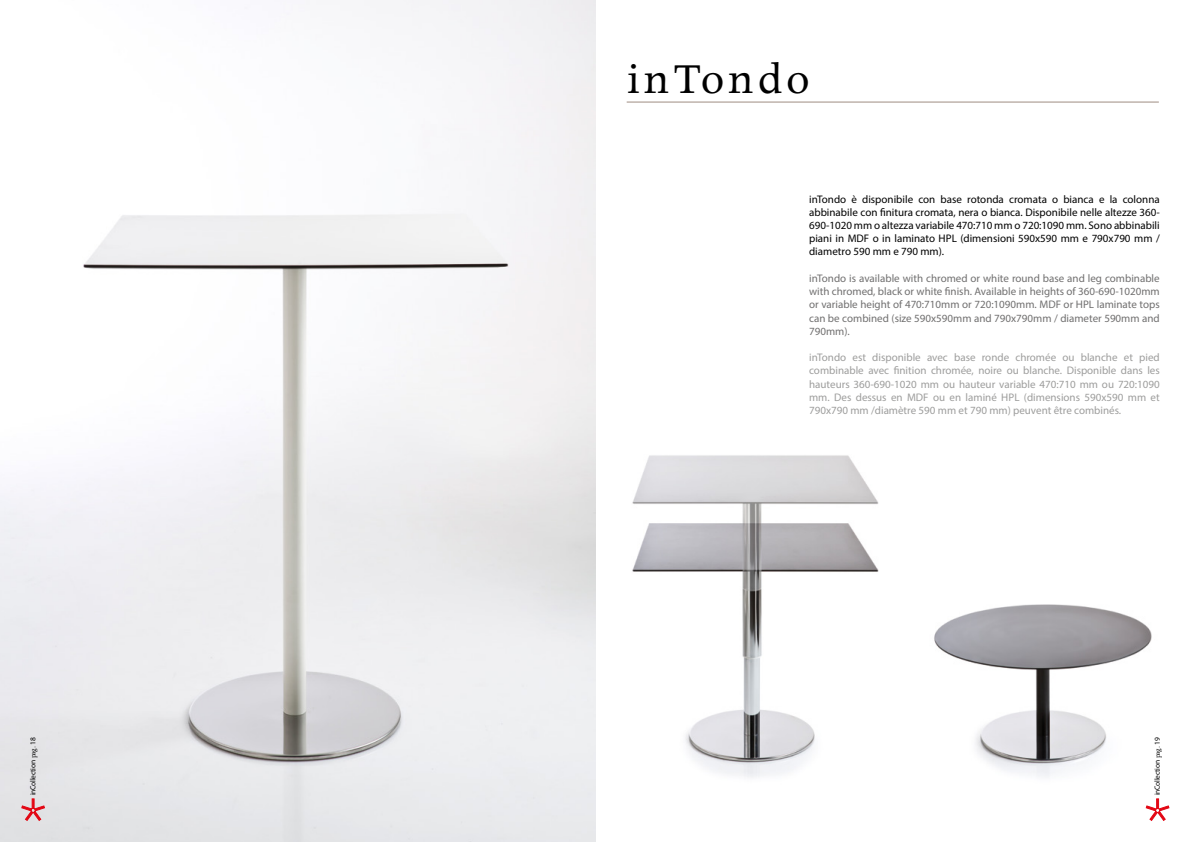
<style>
.page{position:relative;width:1191px;height:842px;background:#fff}
.page>*{position:absolute;margin:0;border:0;box-sizing:border-box;transform-origin:0 0}
.t1{font:48px "Apollo MT Std";letter-spacing:.07em;color:#000}
.t2{font:11px/13.2px "Myriad Pro";color:#9d9d9c;text-align:justify}
.t3{font:11px/13.2px "Myriad Pro";color:#000;text-align:justify}
.t4{font:11px/13.2px "Myriad Pro";color:#706f6f;text-align:justify}
.t5{font:7.5px "Myriad Pro";letter-spacing:-.025em;color:#000}
.s1{font-family:"Apollo MT Std"}
</style>
<div class="page">
<img style="left:934px;top:604px;width:218px;height:173px">
<img style="left:632px;top:455px;width:247px;height:323px">
<img style="left:0;top:0;width:595px;height:842px">
<div style="left:1145px;top:731px;width:25px;height:92px;background:#fff;border-radius:9px"></div>
<hr style="left:626px;top:102px;width:532px;height:1px;background:#9e8c82">
<svg style="left:1146px;top:799px;width:23px;height:21px"></svg>
<svg style="left:22px;top:799px;width:23px;height:21px"></svg>
<p class="t5" style="left:28px;top:795px;width:60px;rotate:-90deg">inCollection <span class="s1">pag.</span> 18</p>
<h1 class="t1" style="left:627px;top:53px;width:184px">inTondo</h1>
<p class="t3" style="left:809px;top:192px;width:352px">inTondo è disponibile con base rotonda cromata o bianca e la colonna abbinabile con finitura cromata, nera o bianca. Disponibile nelle altezze 360- 690-1020 mm o altezza variabile 470:710 mm o 720:1090 mm. Sono abbinabili piani in MDF o in laminato HPL (dimensioni 590x590 mm e 790x790 mm / diametro 590 mm e 790 mm).</p>
<p class="t4" style="left:809px;top:271px;width:352px">inTondo is available with chromed or white round base and leg combinable with chromed, black or white finish. Available in heights of 360-690-1020mm or variable height of 470:710mm or 720:1090mm. MDF or HPL laminate tops can be combined (size 590x590mm and 790x790mm / diameter 590mm and 790mm).</p>
<p class="t2" style="left:809px;top:351px;width:352px">inTondo est disponible avec base ronde chromée ou blanche et pied combinable avec finition chromée, noire ou blanche. Disponible dans les hauteurs 360-690-1020 mm ou hauteur variable 470:710 mm ou 720:1090 mm. Des dessus en MDF ou en laminé HPL (dimensions 590x590 mm et 790x790 mm /diamètre 590 mm et 790 mm) peuvent être combinés.</p>
<p class="t5" style="left:1152px;top:795px;width:60px;rotate:-90deg">inCollection <span class="s1">pag.</span> 19</p>
</div>
